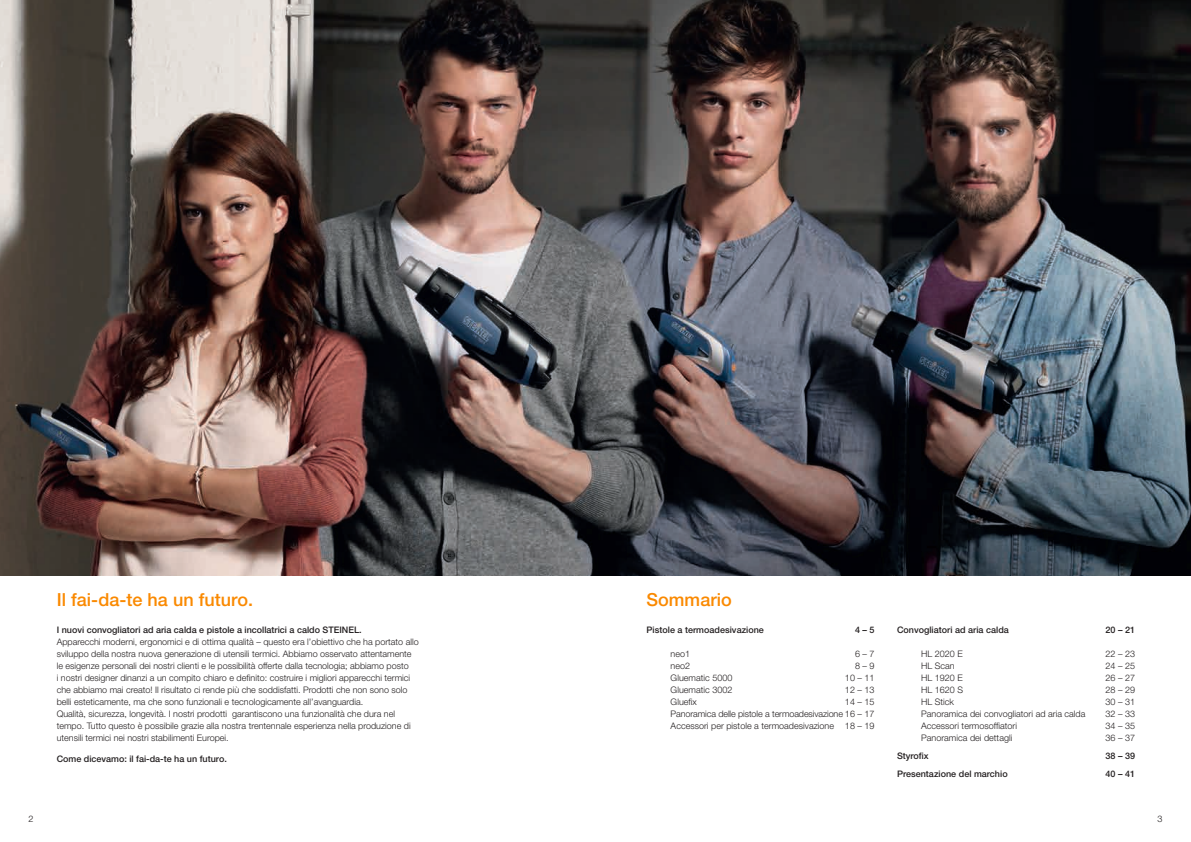
<style>
.page{position:relative;width:1191px;height:842px;background:#fff}
.page>*{position:absolute;margin:0;border:0;box-sizing:border-box;transform-origin:0 0}
.t1{font:500 18px "Helvetica Neue";color:#fa8900}
.t2{font:300 9px/12px "Helvetica Neue";color:#231f20;text-align:justify}
.t3{font:500 9px "Helvetica Neue";color:#231f20}
</style>
<div class="page">
<img style="left:0;top:0;width:1191px;height:576px">
<h1 class="t1" style="left:57px;top:589px;width:198px">Il fai-da-te ha un futuro.</h1>
<p class="t3" style="left:57px;top:624px;width:307px">I nuovi convogliatori ad aria calda e pistole a incollatrici a caldo STEINEL.</p>
<p class="t2" style="left:57px;top:635px;width:363px;text-align:left">Apparecchi moderni, ergonomici e di ottima qualità – questo era l’obiettivo che ha portato allo sviluppo della nostra nuova generazione di utensili termici. Abbiamo osservato attentamente le esigenze personali dei nostri clienti e le possibilità offerte dalla tecnologia; abbiamo posto<br>i nostri designer dinanzi a un compito chiaro e definito: costruire i migliori apparecchi termici che abbiamo mai creato! Il risultato ci rende più che soddisfatti. Prodotti che non sono solo belli esteticamente, ma che sono funzionali e tecnologicamente all’avanguardia.<br>Qualità, sicurezza, longevità. I nostri prodotti garantiscono una funzionalità che dura nel tempo. Tutto questo è possibile grazie alla nostra trentennale esperienza nella produzione di utensili termici nei nostri stabilimenti Europei.</p>
<p class="t3" style="left:57px;top:753px;width:172px">Come dicevamo: il fai-da-te ha un futuro.</p>
<h1 class="t1" style="left:646px;top:589px;width:87px">Sommario</h1>
<p class="t3" style="left:646px;top:624px;width:119px">Pistole a termoadesivazione</p>
<p class="t3" style="left:855px;top:624px;width:21px">4 – 5</p>
<p class="t2" style="left:670px;top:647px;width:21px">neo1</p>
<p class="t2" style="left:855px;top:647px;width:21px">6 – 7</p>
<p class="t2" style="left:670px;top:659px;width:21px">neo2</p>
<p class="t2" style="left:855px;top:659px;width:21px">8 – 9</p>
<p class="t2" style="left:670px;top:671px;width:63px">Gluematic 5000</p>
<p class="t2" style="left:845px;top:671px;width:31px">10 – 11</p>
<p class="t2" style="left:670px;top:683px;width:63px">Gluematic 3002</p>
<p class="t2" style="left:845px;top:683px;width:31px">12 – 13</p>
<p class="t2" style="left:670px;top:695px;width:28px">Gluefix</p>
<p class="t2" style="left:670px;top:695px;width:205px;text-indent:174px">14 – 15<br>Panoramica delle pistole a termoadesivazione 16 – 17<br>Accessori per pistole a termoadesivazione 18 – 19</p>
<p class="t3" style="left:897px;top:624px;width:113px">Convogliatori ad aria calda</p>
<p class="t3" style="left:1105px;top:624px;width:31px">20 – 21</p>
<p class="t2" style="left:921px;top:647px;width:43px">HL 2020 E</p>
<p class="t2" style="left:1105px;top:647px;width:31px">22 – 23</p>
<p class="t2" style="left:921px;top:659px;width:35px">HL Scan</p>
<p class="t2" style="left:1105px;top:659px;width:31px">24 – 25</p>
<p class="t2" style="left:921px;top:671px;width:43px">HL 1920 E</p>
<p class="t2" style="left:1105px;top:671px;width:31px">26 – 27</p>
<p class="t2" style="left:921px;top:683px;width:44px">HL 1620 S</p>
<p class="t2" style="left:1105px;top:683px;width:31px">28 – 29</p>
<p class="t2" style="left:921px;top:695px;width:34px">HL Stick</p>
<p class="t2" style="left:1105px;top:695px;width:31px">30 – 31</p>
<p class="t2" style="left:921px;top:707px;width:166px">Panoramica dei convogliatori ad aria calda</p>
<p class="t2" style="left:1105px;top:707px;width:31px">32 – 33</p>
<p class="t2" style="left:921px;top:719px;width:97px">Accessori termosoffiatori</p>
<p class="t2" style="left:1105px;top:719px;width:31px">34 – 35</p>
<p class="t2" style="left:921px;top:731px;width:93px">Panoramica dei dettagli</p>
<p class="t2" style="left:1105px;top:731px;width:31px">36 – 37</p>
<p class="t3" style="left:897px;top:750px;width:33px">Styrofix</p>
<p class="t3" style="left:1105px;top:750px;width:31px">38 – 39</p>
<p class="t3" style="left:897px;top:768px;width:112px">Presentazione del marchio</p>
<p class="t3" style="left:1105px;top:768px;width:31px">40 – 41</p>
<p class="t2" style="left:28px;top:812px;width:7px">2</p>
<p class="t2" style="left:1157px;top:812px;width:7px">3</p>
</div>
